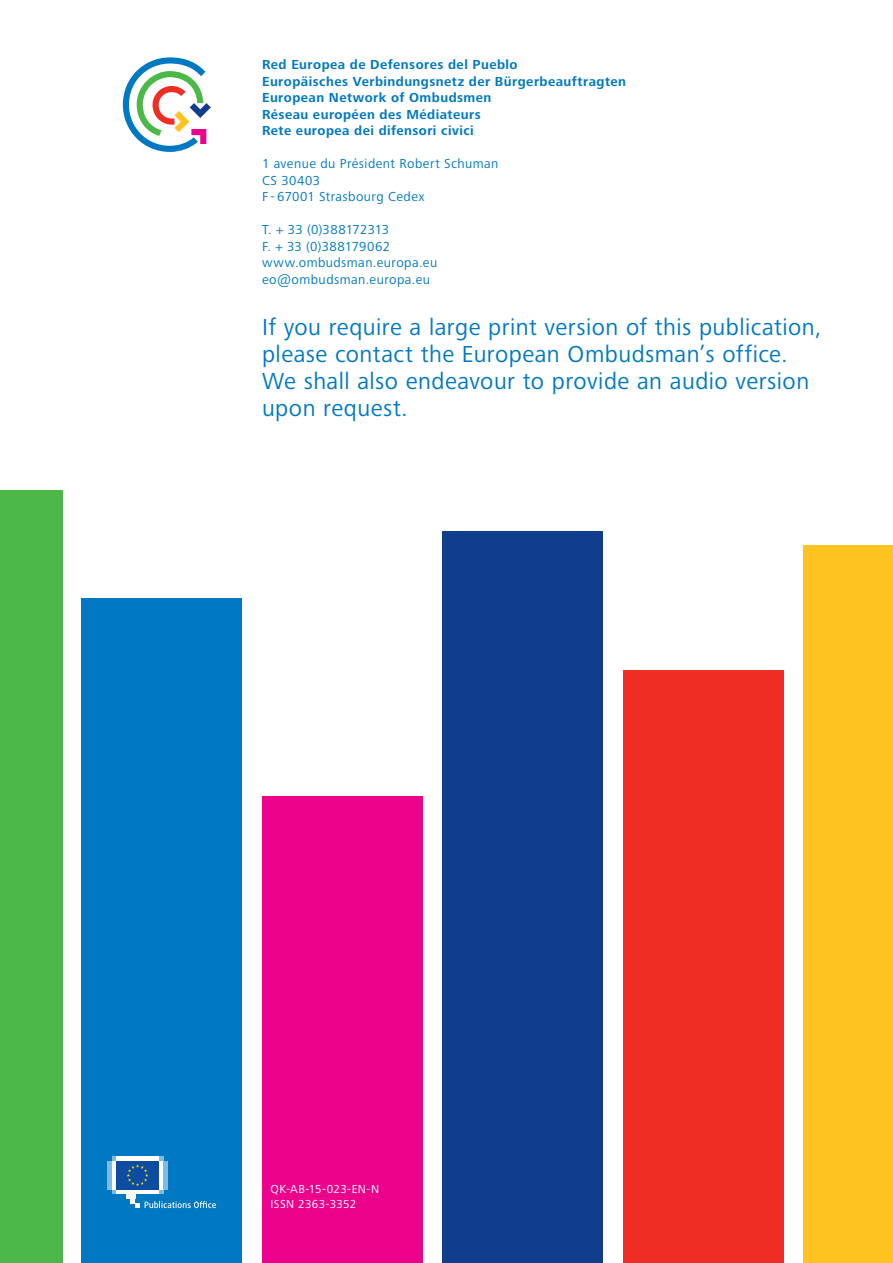
<style>
.page{position:relative;width:893px;height:1263px;background:#fff}
.page>*{position:absolute;margin:0;border:0;box-sizing:border-box;transform-origin:0 0}
.t1{font:24px/27px "Frutiger Next LTW1 G";letter-spacing:.02em;color:#0079c2}
.t2{font:700 13.5px "Frutiger Next LTW1 G";letter-spacing:.035em;color:#0079c2}
.t3{font:13.5px/16.5px "Frutiger Next LTW1 G";letter-spacing:.03em;color:#0079c2}
.t4{font:12px "Frutiger Next LTW1 G";letter-spacing:.03em;color:#fff}
</style>
<div class="page">
<div style="left:262px;top:797px;width:160px;height:466px;background:#ed028c"></div>
<div style="left:82px;top:599px;width:160px;height:664px;background:#0079c2"></div>
<div style="left:0;top:491px;width:62px;height:772px;background:#4cb848"></div>
<div style="left:623px;top:671px;width:160px;height:592px;background:#ee2e22"></div>
<div style="left:442px;top:531px;width:161px;height:732px;background:#103d8c"></div>
<div style="left:803px;top:546px;width:90px;height:717px;background:#fec221"></div>
<svg style="left:123px;top:57px;width:88px;height:95px"></svg>
<div style="left:112px;top:1189px;width:51px;height:5px;background:#7fbbe0"></div>
<div style="left:112px;top:1156px;width:51px;height:5px;background:#7fbbe0"></div>
<div style="left:116px;top:1156px;width:43px;height:5px;background:#fff"></div>
<div style="left:116px;top:1189px;width:43px;height:5px;background:#fff"></div>
<hr style="left:159px;top:1161px;width:4px;height:28px;background:#fff">
<div style="left:163px;top:1161px;width:5px;height:28px;background:#7fbbe0"></div>
<hr style="left:112px;top:1161px;width:4px;height:28px;background:#fff">
<div style="left:107px;top:1161px;width:5px;height:28px;background:#7fbbe0"></div>
<div style="left:126px;top:1189px;width:9px;height:10px;background:#fff"></div>
<hr style="left:131px;top:1189px;width:4px;height:14px;background:#fff">
<div style="left:116px;top:1161px;width:43px;height:28px;background:#0d4da1"></div>
<svg style="left:127px;top:1164px;width:21px;height:22px"></svg>
<svg style="left:135px;top:1201px;width:81px;height:7px"></svg>
<p class="t2" style="left:262px;top:57px;width:257px">Red Europea de Defensores del Pueblo</p>
<p class="t2" style="left:262px;top:74px;width:366px">Europäisches Verbindungsnetz der Bürgerbeauftragten</p>
<p class="t2" style="left:262px;top:90px;width:231px">European Network of Ombudsmen</p>
<p class="t2" style="left:262px;top:107px;width:220px">Réseau européen des Médiateurs</p>
<p class="t2" style="left:262px;top:123px;width:213px">Rete europea dei difensori civici</p>
<p class="t3" style="left:262px;top:156px;width:238px">1 avenue du Président Robert Schuman<br>CS 30403</p>
<p class="t3" style="left:262px;top:189px;width:164px">F - 67001 Strasbourg Cedex</p>
<p class="t3" style="left:262px;top:222px;width:129px">T. + 33 (0)388172313</p>
<p class="t3" style="left:262px;top:238px;width:130px">F. + 33 (0)388179062</p>
<p class="t3" style="left:262px;top:255px;width:177px">www.ombudsman.europa.eu</p>
<p class="t3" style="left:262px;top:271px;width:169px">eo@ombudsman.europa.eu</p>
<p class="t1" style="left:262px;top:315px;width:561px">If you require a large print version of this publication, please contact the European Ombudsman’s office.<br>We shall also endeavour to provide an audio version upon request.</p>
<p class="t4" style="left:271px;top:1182px;width:110px">QK-AB-15-023-EN-N</p>
<p class="t4" style="left:271px;top:1197px;width:87px">ISSN 2363-3352</p>
</div>
